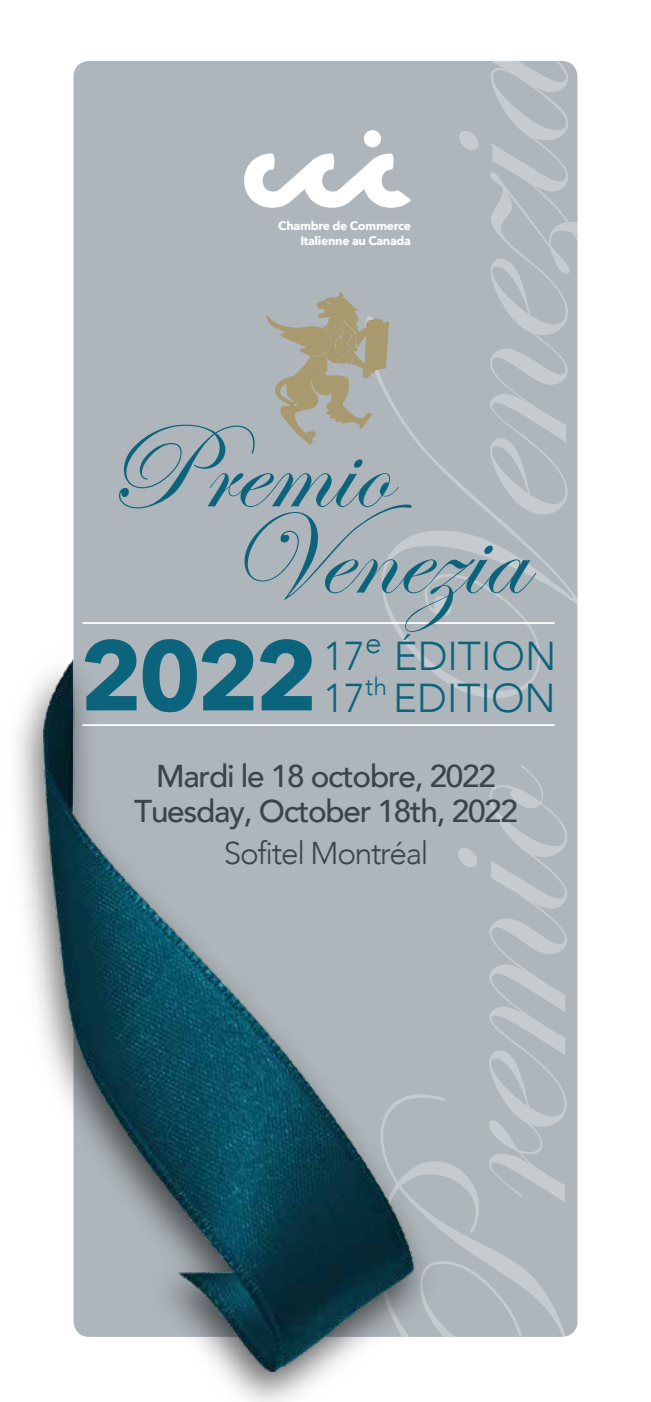
<style>
.page{position:relative;width:651px;height:1402px;background:#fff}
.page>*{position:absolute;margin:0;border:0;box-sizing:border-box;transform-origin:0 0}
.t1{font:700 98px "Avenir Next";color:#0c637c}
.t2{font:300 40.25px/41.8px "Avenir";color:#0c637c}
.t3{font:500 31.5px/35px "Avenir";letter-spacing:-.04em;color:#3a4449;text-align:center}
.t4{font:300 31.5px "Avenir";letter-spacing:-.04em;color:#3a4449}
.t5{font:700 12.08px/14.5px "Avenir Next";letter-spacing:-.025em;color:#fff;text-align:right}
</style>
<div class="page">
<div style="left:74px;top:61px;width:504px;height:1276px;background:#afb6bb;border-radius:16px"></div>
<svg style="left:451px;top:1165px;width:118px;height:172px"></svg>
<svg style="left:458px;top:765px;width:109px;height:437px"></svg>
<svg style="left:451px;top:632px;width:127px;height:66px"></svg>
<img style="left:18px;top:632px;width:433px;height:770px">
<img style="left:43px;top:659px;width:371px;height:713px">
<hr style="left:82px;top:622px;width:473px;height:2px;background:#fff">
<hr style="left:82px;top:724px;width:473px;height:2px;background:#fff">
<svg style="left:119px;top:61px;width:459px;height:571px"></svg>
<p class="t5" style="left:278px;top:219px;width:134px">Chambre de Commerce<br>Italienne au Canada</p>
<h1 class="t1" style="left:80px;top:591px;width:240px">2022</h1>
<p class="t2" style="left:323px;top:636px;width:235px">17<sup>e</sup> ÉDITION<br>17<sup>th</sup> EDITION</p>
<p class="t3" style="left:134px;top:757px;width:385px">Mardi le 18 octobre, 2022<br>Tuesday, October 18th, 2022</p>
<p class="t4" style="left:224px;top:834px;width:206px">Sofitel Montréal</p>
</div>
